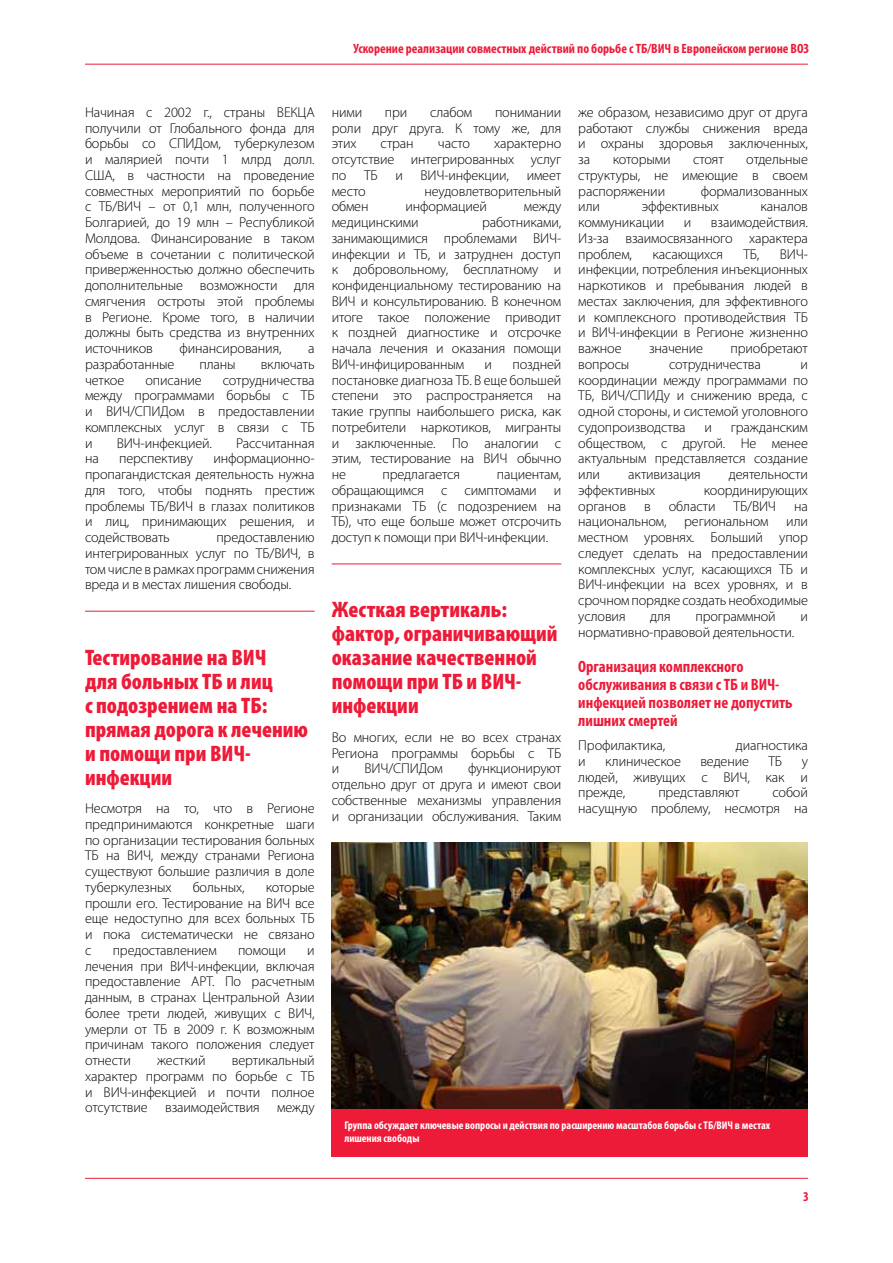
<style>
.page{position:relative;width:893px;height:1263px;background:#fff}
.page>*{position:absolute;margin:0;border:0;box-sizing:border-box;transform-origin:0 0}
.t1{font:900 condensed 22.5px/24px "Myriad Pro";color:#ed1a38}
.t2{font:700 condensed 16.5px/18px "Myriad Pro";color:#ed1a38}
.t3{font:300 14.25px/15.8px "Myriad Pro";letter-spacing:-.01em;color:#000;text-align:justify}
.t4{font:700 condensed 13.5px "Myriad Pro";color:#ed1a38}
.t5{font:700 condensed 11.25px/13.5px "Myriad Pro";color:#fff}
</style>
<div class="page">
<hr style="left:85px;top:64px;width:723px;height:1px;background:#ed1a38">
<hr style="left:85px;top:1178px;width:723px;height:1px;background:#ed1a38">
<hr style="left:85px;top:611px;width:230px;height:1px;background:#ed1a38">
<hr style="left:332px;top:563px;width:229px;height:1px;background:#ed1a38">
<img style="left:332px;top:842px;width:476px;height:267px">
<div style="left:332px;top:1109px;width:476px;height:48px;background:#ed1a38"></div>
<p class="t4" style="left:353px;top:40px;width:457px">Ускорение реализации совместных действий по борьбе с ТБ/ВИЧ в Европейском регионе ВОЗ</p>
<p class="t3" style="left:85px;top:104px;width:231px">Начиная с 2002 г., страны ВЕКЦА получили от Глобального фонда для борьбы со СПИДом, туберкулезом и малярией почти 1 млрд долл.<br>США, в частности на проведение совместных мероприятий по борьбе с ТБ/ВИЧ – от 0,1 млн, полученного Болгарией, до 19 млн – Республикой Молдова. Финансирование в таком объеме в сочетании с политической приверженностью должно обеспечить дополнительные возможности для смягчения остроты этой проблемы в Регионе. Кроме того, в наличии должны быть средства из внутренних источников</p>
<p class="t3" style="left:180px;top:340px;width:104px">финансирования,</p>
<p class="t3" style="left:308px;top:340px;width:8px">а</p>
<p class="t3" style="left:85px;top:356px;width:91px">разработанные</p>
<p class="t3" style="left:199px;top:356px;width:38px">планы</p>
<p class="t3" style="left:261px;top:356px;width:55px">включать</p>
<p class="t3" style="left:85px;top:372px;width:41px">четкое</p>
<p class="t3" style="left:145px;top:372px;width:58px">описание</p>
<p class="t3" style="left:85px;top:372px;width:231px;text-indent:138px">сотрудничества между программами борьбы с ТБ и ВИЧ/СПИДом в предоставлении комплексных услуг в связи с ТБ и</p>
<p class="t3" style="left:117px;top:435px;width:97px">ВИЧ-инфекцией.</p>
<p class="t3" style="left:236px;top:435px;width:80px">Рассчитанная</p>
<p class="t3" style="left:85px;top:451px;width:231px;text-indent:128px">информационно&shy;пропагандистская деятельность нужна для того, чтобы поднять престиж проблемы ТБ/ВИЧ в глазах политиков и лиц, принимающих решения, и содействовать</p>
<p class="t3" style="left:85px;top:451px;width:15px">на</p>
<p class="t3" style="left:119px;top:451px;width:75px">перспективу</p>
<p class="t3" style="left:85px;top:529px;width:231px;text-indent:131px">предоставлению интегрированных услуг по ТБ/ВИЧ, в том числе в рамках программ снижения вреда и в местах лишения свободы.</p>
<h1 class="t1" style="left:85px;top:644px;width:225px">Тестирование на ВИЧ<br>для больных ТБ и лиц<br>с подозрением на ТБ: прямая дорога к лечению и помощи при ВИЧ&shy;инфекции</h1>
<p class="t3" style="left:85px;top:800px;width:231px">Несмотря на то, что в Регионе предпринимаются конкретные шаги по организации тестирования больных ТБ на ВИЧ, между странами Региона существуют большие различия в доле туберкулезных</p>
<p class="t3" style="left:193px;top:879px;width:53px">больных,</p>
<p class="t3" style="left:85px;top:879px;width:231px;text-indent:181px">которые прошли его. Тестирование на ВИЧ все еще недоступно для всех больных ТБ и пока систематически не связано с</p>
<p class="t3" style="left:113px;top:942px;width:106px">предоставлением</p>
<p class="t3" style="left:238px;top:942px;width:49px">помощи</p>
<p class="t3" style="left:85px;top:942px;width:231px;text-indent:222px">и лечения при ВИЧ-инфекции, включая предоставление АРТ. По расчетным данным, в странах Центральной Азии более трети людей, живущих с ВИЧ, умерли от ТБ в 2009 г. К возможным причинам такого положения следует отнести</p>
<p class="t3" style="left:85px;top:1052px;width:231px;text-indent:147px">вертикальный характер программ по борьбе с ТБ и ВИЧ-инфекцией и почти полное отсутствие взаимодействия между</p>
<p class="t3" style="left:157px;top:1052px;width:50px">жесткий</p>
<p class="t3" style="left:332px;top:104px;width:32px">ними</p>
<p class="t3" style="left:385px;top:104px;width:24px">при</p>
<p class="t3" style="left:430px;top:104px;width:44px">слабом</p>
<p class="t3" style="left:332px;top:104px;width:231px;text-indent:163px">понимании роли друг друга. К тому же, для этих</p>
<p class="t3" style="left:332px;top:136px;width:231px;text-indent:162px">характерно отсутствие интегрированных услуг по ТБ и ВИЧ-инфекции, имеет место</p>
<p class="t3" style="left:381px;top:136px;width:35px">стран</p>
<p class="t3" style="left:438px;top:136px;width:34px">часто</p>
<p class="t3" style="left:424px;top:183px;width:138px">неудовлетворительный</p>
<p class="t3" style="left:332px;top:199px;width:38px">обмен</p>
<p class="t3" style="left:405px;top:199px;width:83px">информацией</p>
<p class="t3" style="left:524px;top:199px;width:39px">между</p>
<p class="t3" style="left:332px;top:214px;width:89px">медицинскими</p>
<p class="t3" style="left:332px;top:214px;width:231px;text-indent:150px">работниками, занимающимися проблемами ВИЧ&shy;инфекции и ТБ, и затруднен доступ к добровольному, бесплатному и конфиденциальному тестированию на ВИЧ и консультированию. В конечном итоге такое положение приводит к поздней диагностике и отсрочке начала лечения и оказания помощи ВИЧ-инфицированным</p>
<p class="t3" style="left:332px;top:356px;width:231px;text-indent:181px">поздней постановке диагноза ТБ. В еще большей степени это распространяется на такие группы наибольшего риска, как потребители наркотиков, мигранты и заключенные. По аналогии с этим, тестирование на ВИЧ обычно не</p>
<p class="t3" style="left:485px;top:356px;width:9px">и</p>
<p class="t3" style="left:332px;top:466px;width:231px;text-indent:165px">пациентам, обращающимся с симптомами и признаками ТБ (с подозрением на ТБ), что еще больше может отсрочить доступ к помощи при ВИЧ-инфекции.</p>
<p class="t3" style="left:382px;top:466px;width:79px">предлагается</p>
<h1 class="t1" style="left:332px;top:597px;width:227px">Жесткая вертикаль: фактор, ограничивающий оказание качественной помощи при ТБ и ВИЧ&shy;инфекции</h1>
<p class="t3" style="left:332px;top:729px;width:231px">Во многих, если не во всех странах Региона программы борьбы с ТБ и</p>
<p class="t3" style="left:332px;top:761px;width:231px;text-indent:136px">функционируют отдельно друг от друга и имеют свои собственные механизмы управления и организации обслуживания. Таким</p>
<p class="t3" style="left:364px;top:761px;width:80px">ВИЧ/СПИДом</p>
<p class="t3" style="left:578px;top:104px;width:231px">же образом, независимо друг от друга работают службы снижения вреда и охраны здоровья заключенных, за</p>
<p class="t3" style="left:578px;top:151px;width:231px;text-indent:168px">отдельные структуры, не имеющие в своем распоряжении</p>
<p class="t3" style="left:613px;top:151px;width:59px">которыми</p>
<p class="t3" style="left:693px;top:151px;width:32px">стоят</p>
<p class="t3" style="left:701px;top:183px;width:109px">формализованных</p>
<p class="t3" style="left:578px;top:199px;width:23px">или</p>
<p class="t3" style="left:642px;top:199px;width:79px">эффективных</p>
<p class="t3" style="left:761px;top:199px;width:49px">каналов</p>
<p class="t3" style="left:578px;top:214px;width:87px">коммуникации</p>
<p class="t3" style="left:684px;top:214px;width:9px">и</p>
<p class="t3" style="left:578px;top:214px;width:231px;text-indent:133px">взаимодействия.<br>Из-за взаимосвязанного характера проблем,</p>
<p class="t3" style="left:578px;top:246px;width:231px;text-indent:201px">ВИЧ&shy;инфекции, потребления инъекционных наркотиков и пребывания людей в местах заключения, для эффективного и комплексного противодействия ТБ и ВИЧ-инфекции в Регионе жизненно важное</p>
<p class="t3" style="left:652px;top:246px;width:72px">касающихся</p>
<p class="t3" style="left:743px;top:246px;width:18px">ТБ,</p>
<p class="t3" style="left:649px;top:340px;width:56px">значение</p>
<p class="t3" style="left:731px;top:340px;width:79px">приобретают</p>
<p class="t3" style="left:578px;top:356px;width:53px">вопросы</p>
<p class="t3" style="left:669px;top:356px;width:93px">сотрудничества</p>
<p class="t3" style="left:578px;top:356px;width:231px;text-indent:222px">и координации между программами по ТБ, ВИЧ/СПИДу и снижению вреда, с одной стороны, и системой уголовного судопроизводства</p>
<p class="t3" style="left:578px;top:419px;width:231px;text-indent:153px">гражданским обществом, с другой. Не менее актуальным представляется создание или</p>
<p class="t3" style="left:705px;top:419px;width:9px">и</p>
<p class="t3" style="left:628px;top:466px;width:74px">активизация</p>
<p class="t3" style="left:729px;top:466px;width:81px">деятельности</p>
<p class="t3" style="left:578px;top:482px;width:79px">эффективных</p>
<p class="t3" style="left:704px;top:482px;width:106px">координирующих</p>
<p class="t3" style="left:578px;top:498px;width:49px">органов</p>
<p class="t3" style="left:644px;top:498px;width:8px">в</p>
<p class="t3" style="left:669px;top:498px;width:48px">области</p>
<p class="t3" style="left:733px;top:498px;width:44px">ТБ/ВИЧ</p>
<p class="t3" style="left:578px;top:498px;width:231px;text-indent:216px">на национальном, региональном или местном уровнях. Больший упор следует сделать на предоставлении комплексных услуг, касающихся ТБ и ВИЧ-инфекции на всех уровнях, и в срочном порядке создать необходимые условия</p>
<p class="t3" style="left:650px;top:608px;width:22px">для</p>
<p class="t3" style="left:695px;top:608px;width:82px">программной</p>
<p class="t3" style="left:800px;top:608px;width:9px">и</p>
<p class="t3" style="left:578px;top:624px;width:218px">нормативно-правовой деятельности.</p>
<p class="t2" style="left:578px;top:657px;width:216px">Организация комплексного обслуживания в связи с ТБ и ВИЧ&shy;инфекцией позволяет не допустить лишних смертей</p>
<p class="t3" style="left:578px;top:737px;width:88px">Профилактика,</p>
<p class="t3" style="left:736px;top:737px;width:74px">диагностика</p>
<p class="t3" style="left:578px;top:753px;width:9px">и</p>
<p class="t3" style="left:605px;top:753px;width:77px">клиническое</p>
<p class="t3" style="left:700px;top:753px;width:50px">ведение</p>
<p class="t3" style="left:768px;top:753px;width:15px">ТБ</p>
<p class="t3" style="left:578px;top:753px;width:231px;text-indent:223px">у людей, живущих с ВИЧ, как и прежде,</p>
<p class="t3" style="left:578px;top:784px;width:231px;text-align:right">собой<br>насущную проблему, несмотря на</p>
<p class="t3" style="left:658px;top:784px;width:83px">представляют</p>
<p class="t5" style="left:344px;top:1118px;width:427px">Группа обсуждает ключевые вопросы и действия по расширению масштабов борьбы с ТБ/ВИЧ в местах лишения свободы</p>
<p class="t4" style="left:803px;top:1188px;width:7px">3</p>
</div>
